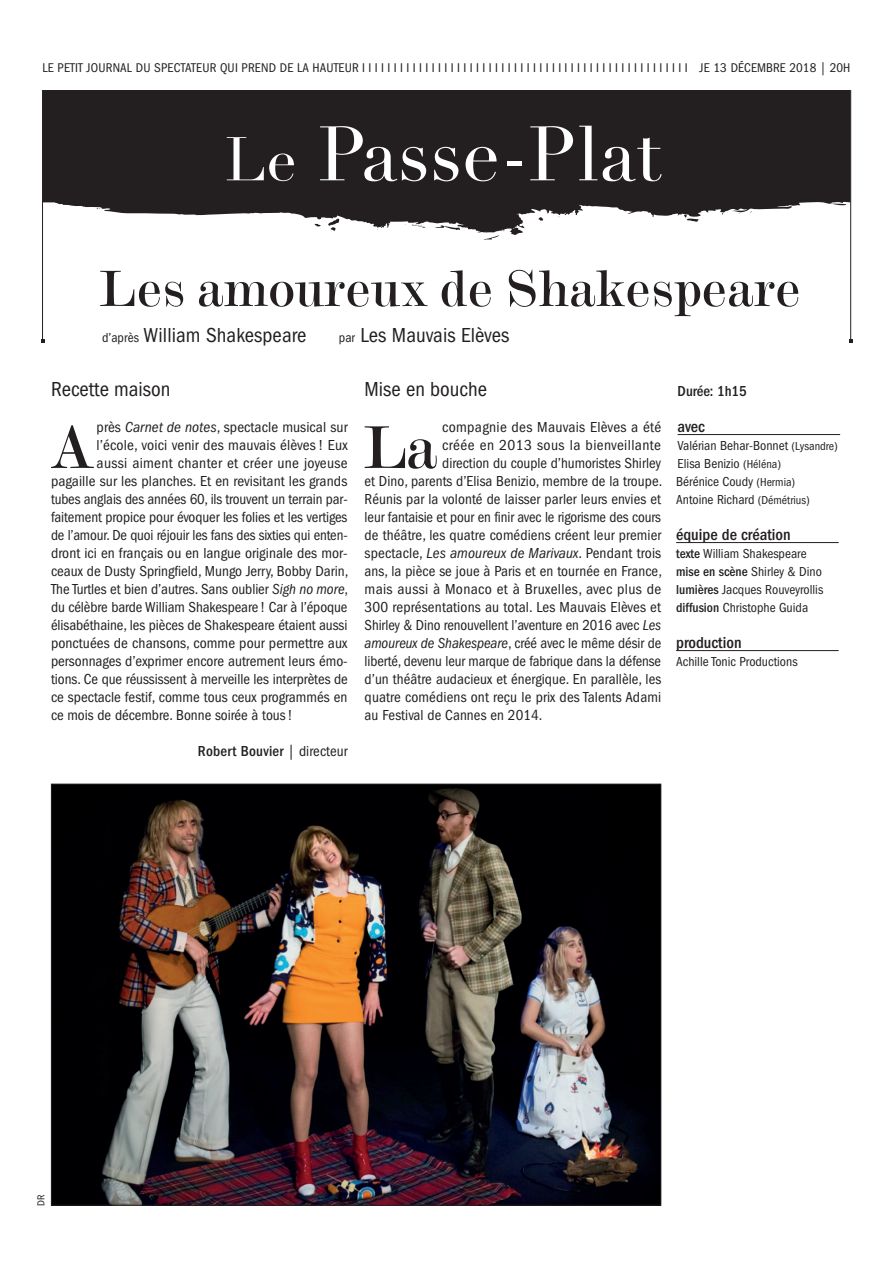
<style>
.page{position:relative;width:893px;height:1263px;background:#fff}
.page>*{position:absolute;margin:0;border:0;box-sizing:border-box;transform-origin:0 0}
.t1{font:75.75px "Didot LH";color:#fff}
.t2{font:62.25px "Modern 20 BT Roman B";color:#231f20}
.t3{font:52.5px "Modern 20 BT Roman B";letter-spacing:-.005em;color:#231f20}
.t4{font:condensed 21px "ITC Franklin Gothic Std";letter-spacing:.005em;color:#231f20}
.t5{font:500 condensed 16.5px "ITC Franklin Gothic Std";color:#231f20}
.t6{font:condensed 15px "ITC Franklin Gothic Std";color:#231f20}
.t7{font:condensed 15px "ITC Franklin Gothic Std";letter-spacing:.02em;color:#231f20}
.t8{font:condensed 15px "ITC Franklin Gothic Std";letter-spacing:.025em;color:#231f20}
.t9{font:500 condensed 15px "ITC Franklin Gothic Std";letter-spacing:.015em;color:#231f20}
.t10{font:500 condensed 15px "ITC Franklin Gothic Std";letter-spacing:-.005em;color:#231f20}
.t11{font:condensed 13.5px/18px "ITC Franklin Gothic Std";color:#231f20}
.t12{font:condensed 13.2px "ITC Franklin Gothic Std";letter-spacing:.015em;color:#231f20}
.t13{font:condensed 10.5px "ITC Franklin Gothic Std";color:#231f20}
.s1{font-size:60.6px}
.s2{font-size:13.5px}
.s3{font-style:italic}
.s4{font-weight:400}
.s5{font-size:12px}
.s6{font-weight:500}
</style>
<div class="page">
<svg style="left:43px;top:90px;width:807px;height:150px;fill:#231f20"></svg>
<hr style="left:850px;top:90px;width:1px;height:251px;background:#231f20">
<hr style="left:42px;top:90px;width:1px;height:251px;background:#231f20">
<img style="left:53px;top:786px;width:606px;height:417px">
<hr style="left:678px;top:434px;width:162px;height:1px;background:#231f20">
<hr style="left:676px;top:542px;width:163px;height:1px;background:#231f20">
<hr style="left:676px;top:650px;width:163px;height:1px;background:#231f20">
<p class="t12" style="left:43px;top:60px;width:324px">LE PETIT JOURNAL DU SPECTATEUR QUI PREND DE LA HAUTEUR IIIIIIIIIIIIIIIIIIIIIIIIIIIIIIIIIIIIIIIIIIIIIIIIIIII</p>
<p class="t12" style="left:699px;top:60px;width:152px">JE 13 DÉCEMBRE 2018 | 20H</p>
<h1 class="t1" style="left:225px;top:109px;width:438px"><span class="s1">Le</span> Passe-Plat</h1>
<h3 class="t3" style="left:99px;top:256px;width:703px">Les amoureux de Shakespeare</h3>
<h3 class="t4" style="left:102px;top:323px;width:206px"><span class="s2">d’après</span> William Shakespeare</h3>
<h3 class="t4" style="left:339px;top:323px;width:172px"><span class="s2">par</span> Les Mauvais Elèves</h3>
<h3 class="t4" style="left:51px;top:377px;width:121px">Recette maison</h3>
<h2 class="t2" style="left:50px;top:409px;width:47px">A</h2>
<p class="t6" style="left:97px;top:419px;width:252px">près <span class="s3">Carnet de notes</span>, spectacle musical sur</p>
<p class="t6" style="left:97px;top:437px;width:253px">l’école, voici venir des mauvais élèves! Eux</p>
<p class="t7" style="left:97px;top:455px;width:253px">aussi aiment chanter et créer une joyeuse</p>
<p class="t6" style="left:51px;top:473px;width:298px">pagaille sur les planches. Et en revisitant les grands</p>
<p class="t6" style="left:51px;top:491px;width:298px">tubes anglais des années 60, ils trouvent un terrain par-</p>
<p class="t6" style="left:51px;top:509px;width:298px">faitement propice pour évoquer les folies et les vertiges</p>
<p class="t6" style="left:51px;top:527px;width:298px">de l’amour. De quoi réjouir les fans des sixties qui enten-</p>
<p class="t6" style="left:51px;top:545px;width:298px">dront ici en français ou en langue originale des mor-</p>
<p class="t6" style="left:51px;top:563px;width:299px">ceaux de Dusty Springfield, Mungo Jerry, Bobby Darin,</p>
<p class="t6" style="left:51px;top:581px;width:299px">The Turtles et bien d’autres. Sans oublier <span class="s3">Sigh no more</span>,</p>
<p class="t6" style="left:51px;top:599px;width:298px">du célèbre barde William Shakespeare ! Car à l’époque</p>
<p class="t6" style="left:51px;top:617px;width:298px">élisabéthaine, les pièces de Shakespeare étaient aussi</p>
<p class="t6" style="left:51px;top:635px;width:298px">ponctuées de chansons, comme pour permettre aux</p>
<p class="t6" style="left:51px;top:653px;width:298px">personnages d’exprimer encore autrement leurs émo-</p>
<p class="t6" style="left:51px;top:671px;width:298px">tions. Ce que réussissent à merveille les interprètes de</p>
<p class="t6" style="left:51px;top:689px;width:298px">ce spectacle festif, comme tous ceux programmés en</p>
<p class="t6" style="left:51px;top:707px;width:243px">ce mois de décembre. Bonne soirée à tous!</p>
<p class="t9" style="left:198px;top:743px;width:151px">Robert Bouvier <span class="s4">| directeur</span></p>
<h3 class="t4" style="left:365px;top:377px;width:124px">Mise en bouche</h3>
<h2 class="t2" style="left:363px;top:409px;width:77px">La</h2>
<p class="t7" style="left:442px;top:419px;width:221px">compagnie des Mauvais Elèves a été</p>
<p class="t8" style="left:442px;top:437px;width:220px">créée en 2013 sous la bienveillante</p>
<p class="t6" style="left:442px;top:455px;width:220px">direction du couple d’humoristes Shirley</p>
<p class="t6" style="left:365px;top:473px;width:299px">et Dino, parents d’Elisa Benizio, membre de la troupe.</p>
<p class="t6" style="left:365px;top:491px;width:298px">Réunis par la volonté de laisser parler leurs envies et</p>
<p class="t6" style="left:365px;top:509px;width:298px">leur fantaisie et pour en finir avec le rigorisme des cours</p>
<p class="t6" style="left:365px;top:527px;width:298px">de théâtre, les quatre comédiens créent leur premier</p>
<p class="t6" style="left:365px;top:545px;width:298px">spectacle, <span class="s3">Les amoureux de Marivaux</span>. Pendant trois</p>
<p class="t6" style="left:365px;top:563px;width:299px">ans, la pièce se joue à Paris et en tournée en France,</p>
<p class="t7" style="left:365px;top:581px;width:298px">mais aussi à Monaco et à Bruxelles, avec plus de</p>
<p class="t6" style="left:365px;top:599px;width:298px">300 représentations au total. Les Mauvais Elèves et</p>
<p class="t6" style="left:365px;top:617px;width:298px">Shirley &amp; Dino renouvellent l’aventure en 2016 avec <span class="s3">Les</span></p>
<p class="t6" style="left:365px;top:635px;width:298px"><span class="s3">amoureux de Shakespeare</span>, créé avec le même désir de</p>
<p class="t6" style="left:365px;top:653px;width:298px">liberté, devenu leur marque de fabrique dans la défense</p>
<p class="t6" style="left:365px;top:671px;width:298px">d’un théâtre audacieux et énergique. En parallèle, les</p>
<p class="t6" style="left:365px;top:689px;width:298px">quatre comédiens ont reçu le prix des Talents Adami</p>
<p class="t6" style="left:365px;top:707px;width:179px">au Festival de Cannes en 2014.</p>
<p class="t10" style="left:678px;top:383px;width:71px">Durée: 1h15</p>
<p class="t5" style="left:678px;top:417px;width:29px">avec</p>
<p class="t11" style="left:676px;top:437px;width:163px">Valérian Behar-Bonnet <span class="s5">(Lysandre)<br></span>Elisa Benizio <span class="s5">(Héléna)<br></span>Bérénice Coudy <span class="s5">(Hermia)<br></span>Antoine Richard <span class="s5">(Démétrius)</span></p>
<p class="t5" style="left:676px;top:525px;width:116px">équipe de création</p>
<p class="t11" style="left:676px;top:545px;width:149px"><span class="s6">texte</span> William Shakespeare <span class="s6">mise en scène</span> Shirley &amp; Dino <span class="s6">lumières</span> Jacques Rouveyrollis <span class="s6">diffusion</span> Christophe Guida</p>
<p class="t5" style="left:676px;top:633px;width:67px">production</p>
<p class="t11" style="left:676px;top:653px;width:123px">Achille Tonic Productions</p>
<p class="t13" style="left:35px;top:1206px;width:13px;rotate:-90deg">DR</p>
</div>
